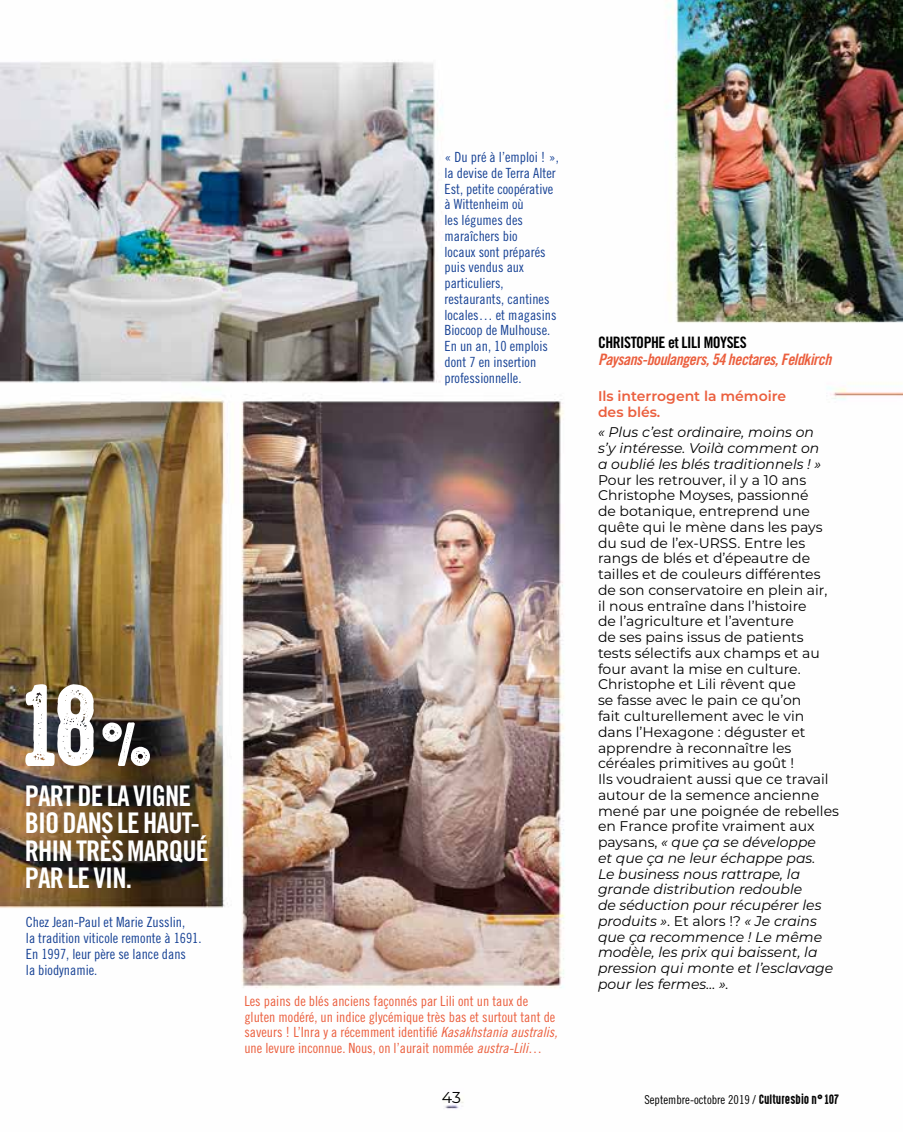
<style>
.page{position:relative;width:903px;height:1132px;background:#fff}
.page>*{position:absolute;margin:0;border:0;box-sizing:border-box;transform-origin:0 0}
.t1{font:105px "High Voltage Rough";color:#fff}
.t2{font:28.35px/27.3px "Trade Gothic LT Std Bd Cn 20";letter-spacing:-.03em;color:#fff}
.t3{font:15.75px "Trade Gothic LT Std Bd Cn 20 Obl";letter-spacing:-.03em;color:#eb5f3e}
.t4{font:15.75px "Trade Gothic LT Std Bd Cn 20";letter-spacing:-.03em;color:#000}
.t5{font:15.75px "Montserrat";color:#000}
.t6{font:14px/15.8px "Montserrat";color:#000}
.t7{font:14px/15.8px "Trade Gothic LT Std Cn 18";color:#164194}
.t8{font:14px/15.8px "Trade Gothic LT Std Cn 18";color:#eb5f3e}
.t9{font:italic 14px/15.8px "Montserrat";color:#000}
.t10{font:600 14px/15.8px "Montserrat";color:#eb5f3e}
.t11{font:12.25px "Trade Gothic LT Std Cn 18";color:#000}
.s1{font-size:56px}
.s2{font-family:"Trade Gothic LT Std Cn 18 Obl"}
.s3{font-style:italic}
.s4{font-family:"High Voltage Rough"}
</style>
<div class="page">
<img style="left:0;top:0;width:903px;height:1109px">
<h1 class="t1" style="left:20px;top:668px;width:132px">18 <span class="s1">%</span></h1>
<h2 class="t2" style="left:25px;top:781px;width:185px">PART DE LA VIGNE<br>BIO DANS LE HAUT-<br>RHIN TRÈS MARQUÉ<br>PAR LE VIN.</h2>
<p class="t7" style="left:26px;top:914px;width:177px">Chez Jean-Paul et Marie Zusslin,<br>la tradition viticole remonte à 1691.<br>En 1997, leur père se lance dans<br>la biodynamie.</p>
<p class="t7" style="left:444px;top:149px;width:116px">« Du pré à l’emploi ! », la devise de Terra Alter<br>Est, petite coopérative à Wittenheim où<br>les légumes des maraîchers bio<br>locaux sont préparés puis vendus aux particuliers, restaurants, cantines locales… et magasins<br>Biocoop de Mulhouse.<br>En un an, 10 emplois dont 7 en insertion professionnelle.</p>
<p class="t8" style="left:244px;top:992px;width:315px">Les pains de blés anciens façonnés par Lili ont un taux de gluten modéré, un indice glycémique très bas et surtout tant de saveurs ! L’Inra y a récemment identifié <span class="s2">Kasakhstania australis, </span>une levure inconnue. Nous, on l’aurait nommée <span class="s2">austra-Lili</span>…</p>
<p class="t4" style="left:598px;top:332px;width:150px">CHRISTOPHE et LILI MOYSES</p>
<p class="t3" style="left:598px;top:350px;width:235px">Paysans-boulangers, 54 hectares, Feldkirch</p>
<p class="t10" style="left:598px;top:387px;width:190px">Ils interrogent la mémoire des blés.</p>
<p class="t9" style="left:598px;top:424px;width:225px">« Plus c’est ordinaire, moins on s’y intéresse. Voilà comment on a oublié les blés traditionnels ! »</p>
<p class="t6" style="left:598px;top:471px;width:242px">Pour les retrouver, il y a 10 ans<br>Christophe Moyses, passionné<br>de botanique, entreprend une quête qui le mène dans les pays du sud de l’ex-URSS. Entre les rangs de blés et d’épeautre de tailles et de couleurs différentes de son conservatoire en plein air,<br>il nous entraîne dans l’histoire<br>de l’agriculture et l’aventure<br>de ses pains issus de patients tests sélectifs aux champs et au four avant la mise en culture.<br>Christophe et Lili rêvent que<br>se fasse avec le pain ce qu’on<br>fait culturellement avec le vin dans l’Hexagone : déguster et apprendre à reconnaître les céréales primitives au goût !<br>Ils voudraient aussi que ce travail autour de la semence ancienne mené par une poignée de rebelles en France profite vraiment aux paysans, <span class="s3">« que ça se développe<br>et que ça ne leur échappe pas.<br>Le business nous rattrape, la grande distribution redouble<br>de séduction pour récupérer les produits »</span>. Et alors !? <span class="s3">« Je crains que ça recommence ! Le même modèle, les prix qui baissent, la pression qui monte et l’esclavage pour les fermes… ».</span></p>
<p class="t5" style="left:442px;top:1086px;width:21px">43</p>
<p class="t11" style="left:644px;top:1091px;width:196px">Septembre-octobre 2019 / <span class="s4">Culturesbio n° 107</span></p>
</div>
